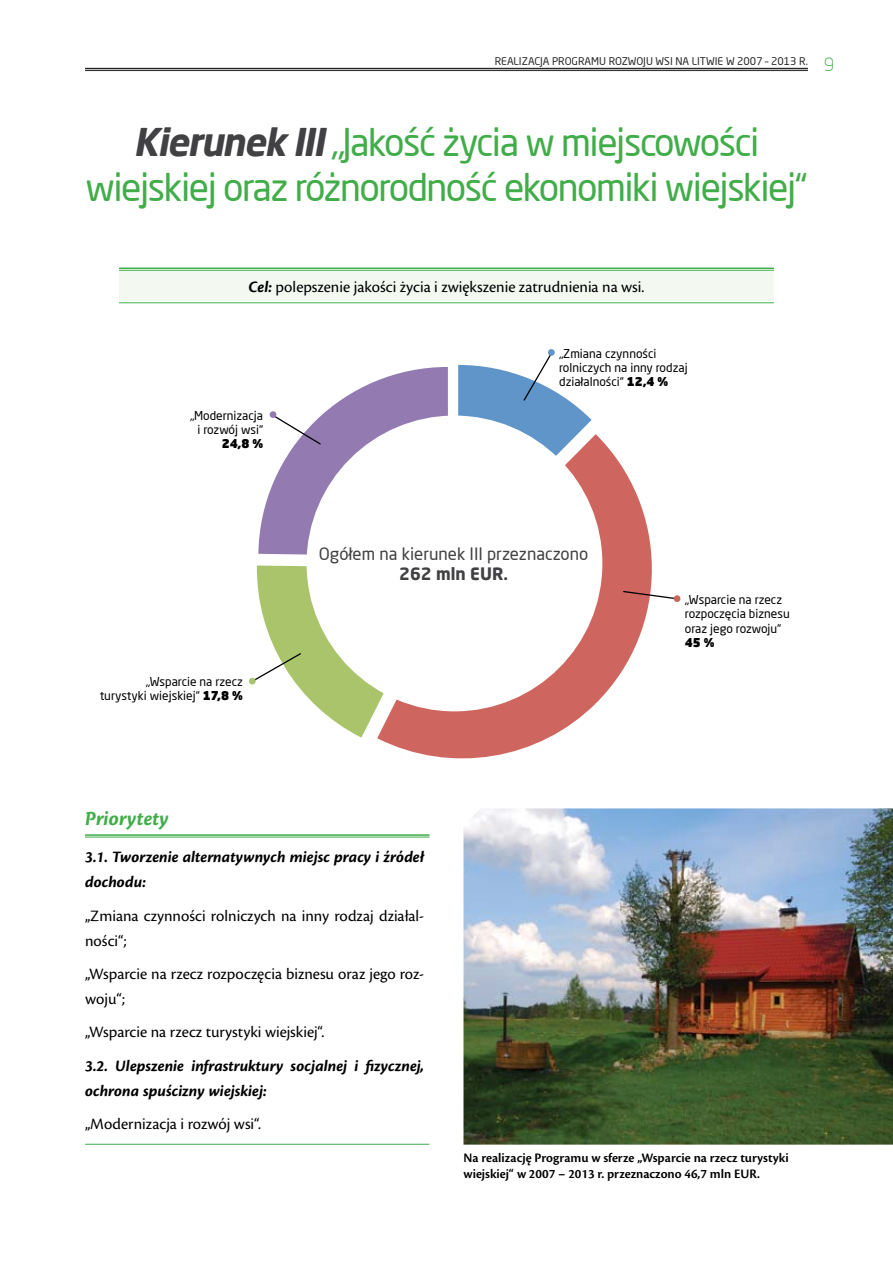
<style>
.page{position:relative;width:893px;height:1263px;background:#fff}
.page>*{position:absolute;margin:0;border:0;box-sizing:border-box;transform-origin:0 0}
.t1{font:37.5px/45px "Neo Sans Pro";letter-spacing:-.04em;color:#41ad49;text-align:center}
.t2{font:italic 700 21px "Cronos Pro";letter-spacing:.005em;color:#41ad49}
.t3{font:16.8px "Neo Sans Pro";color:#414042}
.t4{font:700 16.8px "Neo Sans Pro";color:#414042}
.t5{font:16.5px/24.9px "Cronos Pro";color:#000}
.t6{font:italic 700 16.5px/24.9px "Cronos Pro";color:#000}
.t7{font:600 13.5px/16.2px "Cronos Pro";color:#000}
.t8{font:12px/14.4px "Neo Sans Pro";color:#000}
.t9{font:900 12px "Neo Sans Pro";color:#000}
.t10{font:10.5px "Neo Sans Pro";color:#292829}
.s1{font-weight:300;font-size:18px;color:#41ad49}
.s2{font-weight:700;font-style:italic;color:#414042}
.s3{font-weight:700;font-style:italic}
.s4{font-weight:900}
</style>
<div class="page">
<hr style="left:85px;top:68px;width:723px;height:1px;background:#292829">
<hr style="left:85px;top:70px;width:723px;height:1px;background:#292829">
<div style="left:119px;top:272px;width:655px;height:29px;background:#f3f8f1"></div>
<hr style="left:119px;top:268px;width:655px;height:1px;background:#41ad49">
<hr style="left:119px;top:270px;width:655px;height:1px;background:#41ad49">
<hr style="left:119px;top:302px;width:655px;height:1px;background:#41ad49">
<hr style="left:85px;top:834px;width:344px;height:2px;background:#41ad49">
<hr style="left:85px;top:837px;width:344px;height:1px;background:#41ad49">
<hr style="left:85px;top:1144px;width:344px;height:1px;background:#41ad49">
<svg style="left:377px;top:434px;width:275px;height:325px;fill:#ce665f"></svg>
<div style="left:307px;top:416px;width:295px;height:295px;background:#fff;border-radius:50%"></div>
<svg style="left:622px;top:590px;width:53px;height:10px"></svg>
<svg style="left:458px;top:354px;width:134px;height:155px"></svg>
<svg style="left:258px;top:367px;width:190px;height:188px"></svg>
<svg style="left:252px;top:565px;width:194px;height:173px"></svg>
<div style="left:674px;top:595px;width:6px;height:7px;background:#cd665f;border-radius:50%"></div>
<div style="left:548px;top:349px;width:7px;height:7px;background:#6095c9;border-radius:50%"></div>
<div style="left:270px;top:411px;width:6px;height:7px;background:#937ab1;border-radius:50%"></div>
<div style="left:249px;top:678px;width:7px;height:6px;background:#aac46b;border-radius:50%"></div>
<img style="left:463px;top:808px;width:430px;height:336px">
<p class="t10" style="left:495px;top:55px;width:341px">Realizacja Programu rozwoju wsi na Litwie w 2007 – 2013 r. <span class="s1">9</span></p>
<h1 class="t1" style="left:86px;top:119px;width:723px"><span class="s2">Kierunek III</span> „Jakość życia w miejscowości wiejskiej oraz różnorodność ekonomiki wiejskiej“</h1>
<p class="t5" style="left:249px;top:274px;width:397px"><span class="s3">Cel:</span> polepszenie jakości życia i zwiększenie zatrudnienia na wsi.</p>
<p class="t8" style="left:190px;top:408px;width:75px;text-align:right">„Modernizacja i rozwój wsi“</p>
<p class="t9" style="left:222px;top:436px;width:43px">24,8 %</p>
<p class="t8" style="left:100px;top:674px;width:145px;text-align:right">„Wsparcie na rzecz turystyki wiejskiej“ <span class="s4">17,8 %</span></p>
<p class="t2" style="left:85px;top:806px;width:85px">Priorytety</p>
<p class="t8" style="left:559px;top:346px;width:130px">„Zmiana czynności rolniczych na inny rodzaj działalności“ <span class="s4">12,4 %</span></p>
<p class="t3" style="left:319px;top:543px;width:271px">Ogółem na kierunek III przeznaczono</p>
<p class="t4" style="left:399px;top:563px;width:110px">262 mln EUR.</p>
<p class="t8" style="left:685px;top:592px;width:106px">„Wsparcie na rzecz rozpoczęcia biznesu oraz jego rozwoju“</p>
<p class="t9" style="left:685px;top:634px;width:31px">45 %</p>
<p class="t6" style="left:85px;top:845px;width:341px">3.1. Tworzenie alternatywnych miejsc pracy i źródeł dochodu:</p>
<p class="t5" style="left:85px;top:903px;width:341px">„Zmiana czynności rolniczych na inny rodzaj działal&shy;ności“;</p>
<p class="t5" style="left:85px;top:961px;width:341px">„Wsparcie na rzecz rozpoczęcia biznesu oraz jego roz&shy;woju“;</p>
<p class="t5" style="left:85px;top:1020px;width:241px">„Wsparcie na rzecz turystyki wiejskiej“.</p>
<p class="t6" style="left:85px;top:1053px;width:341px">3.2. Ulepszenie infrastruktury socjalnej i fizycznej, ochrona spuścizny wiejskiej:</p>
<p class="t5" style="left:85px;top:1111px;width:178px">„Modernizacja i rozwój wsi“.</p>
<p class="t7" style="left:463px;top:1150px;width:327px">Na realizację Programu w sferze „Wsparcie na rzecz turystyki wiejskiej“ w 2007 – 2013 r. przeznaczono 46,7 mln EUR.</p>
</div>
